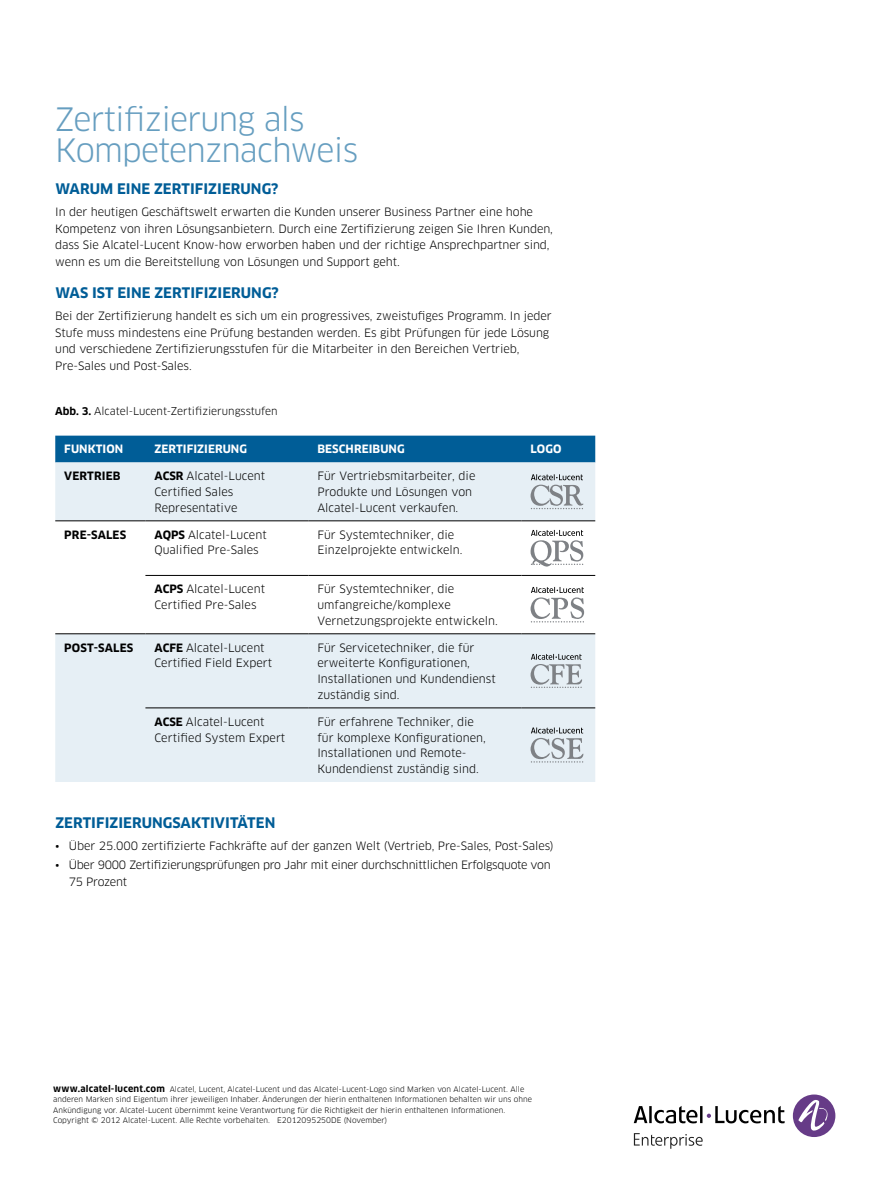
<style>
.page{position:relative;width:891px;height:1188px;background:#fff}
.page>*{position:absolute;margin:0;border:0;box-sizing:border-box;transform-origin:0 0}
.t1{font:31.5px/31.5px "Clan OT";letter-spacing:-.025em;color:#669ec0}
.t2{font:700 14.25px "Clan OT";letter-spacing:.005em;color:#005d97}
.t3{font:11.25px/15.8px "Clan OT";letter-spacing:-.005em;color:#000}
.t4{font:11.25px/16.5px "Clan OT";letter-spacing:-.025em;color:#000}
.t5{font:700 11.25px "Clan OT";letter-spacing:.01em;color:#000}
.t6{font:700 11.25px "Clan OT";letter-spacing:.005em;color:#fff}
.t7{font:10.5px "Clan OT";color:#000}
.t8{font:7.5px/10.5px "Clan OT";letter-spacing:.005em;color:#000}
.s1{font-weight:700}
.s2{font-weight:700;font-size:9px}
</style>
<div class="page">
<svg style="left:634px;top:1133px;width:69px;height:16px"></svg>
<div style="left:793px;top:1095px;width:42px;height:42px;background:#663b87;border-radius:50%"></div>
<svg style="left:798px;top:1100px;width:32px;height:31px"></svg>
<svg style="left:634px;top:1106px;width:151px;height:17px"></svg>
<div style="left:55px;top:436px;width:540px;height:26px;background:#005d97"></div>
<div style="left:55px;top:462px;width:540px;height:320px;background:#e6eff5"></div>
<svg style="left:55px;top:522px;width:540px;height:112px"></svg>
<hr style="left:55px;top:521px;width:90px;height:1px;background:#000">
<hr style="left:145px;top:521px;width:163px;height:1px;background:#000">
<hr style="left:308px;top:521px;width:214px;height:1px;background:#000">
<hr style="left:522px;top:521px;width:73px;height:1px;background:#000">
<hr style="left:145px;top:634px;width:163px;height:1px;background:#000">
<hr style="left:308px;top:634px;width:214px;height:1px;background:#000">
<hr style="left:522px;top:634px;width:73px;height:1px;background:#000">
<hr style="left:145px;top:575px;width:163px;height:1px;background:#000">
<hr style="left:308px;top:575px;width:214px;height:1px;background:#000">
<hr style="left:522px;top:575px;width:73px;height:1px;background:#000">
<hr style="left:55px;top:634px;width:90px;height:1px;background:#000">
<hr style="left:145px;top:708px;width:163px;height:1px;background:#000">
<hr style="left:308px;top:708px;width:214px;height:1px;background:#000">
<hr style="left:522px;top:708px;width:73px;height:1px;background:#000">
<svg style="left:531px;top:474px;width:52px;height:35px;background:#c0c7cc"></svg>
<svg style="left:531px;top:530px;width:52px;height:36px"></svg>
<svg style="left:531px;top:587px;width:53px;height:35px"></svg>
<svg style="left:531px;top:654px;width:51px;height:34px;background:#c1c9ce"></svg>
<svg style="left:531px;top:727px;width:52px;height:35px;background:#c2c9cf"></svg>
<h1 class="t1" style="left:55px;top:103px;width:304px">Zertifizierung als<br>Kompetenznachweis</h1>
<p class="t2" style="left:55px;top:181px;width:225px">WARUM EINE ZERTIFIZIERUNG?</p>
<p class="t3" style="left:55px;top:204px;width:499px;line-height:16.5px">In der heutigen Geschäftswelt erwarten die Kunden unserer Business Partner eine hohe Kompetenz von ihren Lösungsanbietern. Durch eine Zertifizierung zeigen Sie Ihren Kunden, dass Sie Alcatel‑ Lucent Know-how erworben haben und der richtige Ansprechpartner sind, wenn es um die Bereitstellung von Lösungen und Support geht.</p>
<p class="t2" style="left:55px;top:285px;width:225px">WAS IST EINE ZERTIFIZIERUNG?</p>
<p class="t3" style="left:55px;top:308px;width:498px;line-height:16.5px">Bei der Zertifizierung handelt es sich um ein progressives, zweistufiges Programm. In jeder Stufe muss mindestens eine Prüfung bestanden werden. Es gibt Prüfungen für jede Lösung und verschiedene Zertifizierungsstufen für die Mitarbeiter in den Bereichen Vertrieb, Pre-Sales und Post-Sales.</p>
<p class="t7" style="left:55px;top:405px;width:224px"><span class="s1">ABB. 3.</span> Alcatel‑Lucent-Zertifizierungsstufen</p>
<p class="t6" style="left:64px;top:443px;width:61px">FUNKTION</p>
<p class="t6" style="left:154px;top:443px;width:94px">ZERTIFIZIERUNG</p>
<p class="t6" style="left:317px;top:443px;width:89px">BESCHREIBUNG</p>
<p class="t6" style="left:531px;top:443px;width:32px">LOGO</p>
<p class="t5" style="left:64px;top:470px;width:58px">VERTRIEB</p>
<p class="t5" style="left:154px;top:470px;width:17px">ACSR</p>
<p class="t3" style="left:154px;top:468px;width:112px;text-indent:32px">Alcatel‑Lucent<br>Certified Sales<br>Representative</p>
<p class="t3" style="left:317px;top:468px;width:160px">Für Vertriebsmitarbeiter, die<br>Produkte und Lösungen von<br>Alcatel‑Lucent verkaufen.</p>
<p class="t5" style="left:64px;top:528px;width:63px">PRE-SALES</p>
<p class="t3" style="left:154px;top:527px;width:114px"><span class="s1">AQPS</span> Alcatel‑Lucent<br>Qualified Pre-Sales</p>
<p class="t3" style="left:317px;top:527px;width:147px">Für Systemtechniker, die<br>Einzelprojekte entwickeln.</p>
<p class="t5" style="left:154px;top:583px;width:16px">ACPS</p>
<p class="t3" style="left:154px;top:581px;width:112px;text-indent:32px">Alcatel‑Lucent<br>Certified Pre-Sales</p>
<p class="t3" style="left:317px;top:581px;width:182px">Für Systemtechniker, die umfangreiche/komplexe<br>Vernetzungsprojekte entwickeln.</p>
<p class="t3" style="left:154px;top:640px;width:119px;text-indent:32px">Alcatel‑Lucent<br>Certified Field Expert</p>
<p class="t3" style="left:317px;top:640px;width:180px">Für Servicetechniker, die für erweiterte Konfigurationen,<br>Installationen und Kundendienst zuständig sind.</p>
<p class="t5" style="left:154px;top:715px;width:16px">ACSE</p>
<p class="t5" style="left:64px;top:641px;width:71px">POST-SALES</p>
<p class="t5" style="left:154px;top:641px;width:16px">ACFE</p>
<p class="t3" style="left:154px;top:714px;width:132px;text-indent:31px">Alcatel‑Lucent<br>Certified System Expert</p>
<p class="t3" style="left:317px;top:714px;width:170px">Für erfahrene Techniker, die für komplexe Konfigurationen,<br>Installationen und Remote-<br>Kundendienst zuständig sind.</p>
<p class="t2" style="left:55px;top:814px;width:222px">ZERTIFIZIERUNGSAKTIVITÄTEN</p>
<p class="t3" style="left:55px;top:838px;width:500px">• Über 25.000 zertifizierte Fachkräfte auf der ganzen Welt (Vertrieb, Pre-Sales, Post-Sales)</p>
<p class="t4" style="left:69px;top:857px;width:483px;text-indent:-14px">• Über 9000 Zertifizierungsprüfungen pro Jahr mit einer durchschnittlichen Erfolgsquote von<br>75 Prozent</p>
<p class="t8" style="left:53px;top:1084px;width:480px"><span class="s2">WWW.ALCATEL-LUCENT.COM</span> Alcatel, Lucent, Alcatel‑Lucent und das Alcatel‑Lucent- Logo sind Marken von Alcatel‑Lucent. Alle anderen Marken sind Eigentum ihrer jeweiligen Inhaber. Änderungen der hierin enthaltenen Informationen behalten wir uns ohne Ankündigung vor. Alcatel‑Lucent übernimmt keine Verantwortung für die Richtigkeit der hierin enthaltenen Informationen.<br>Copyright © 2012 Alcatel‑ Lucent. Alle Rechte vorbehalten. E2012095250DE (November)</p>
</div>
